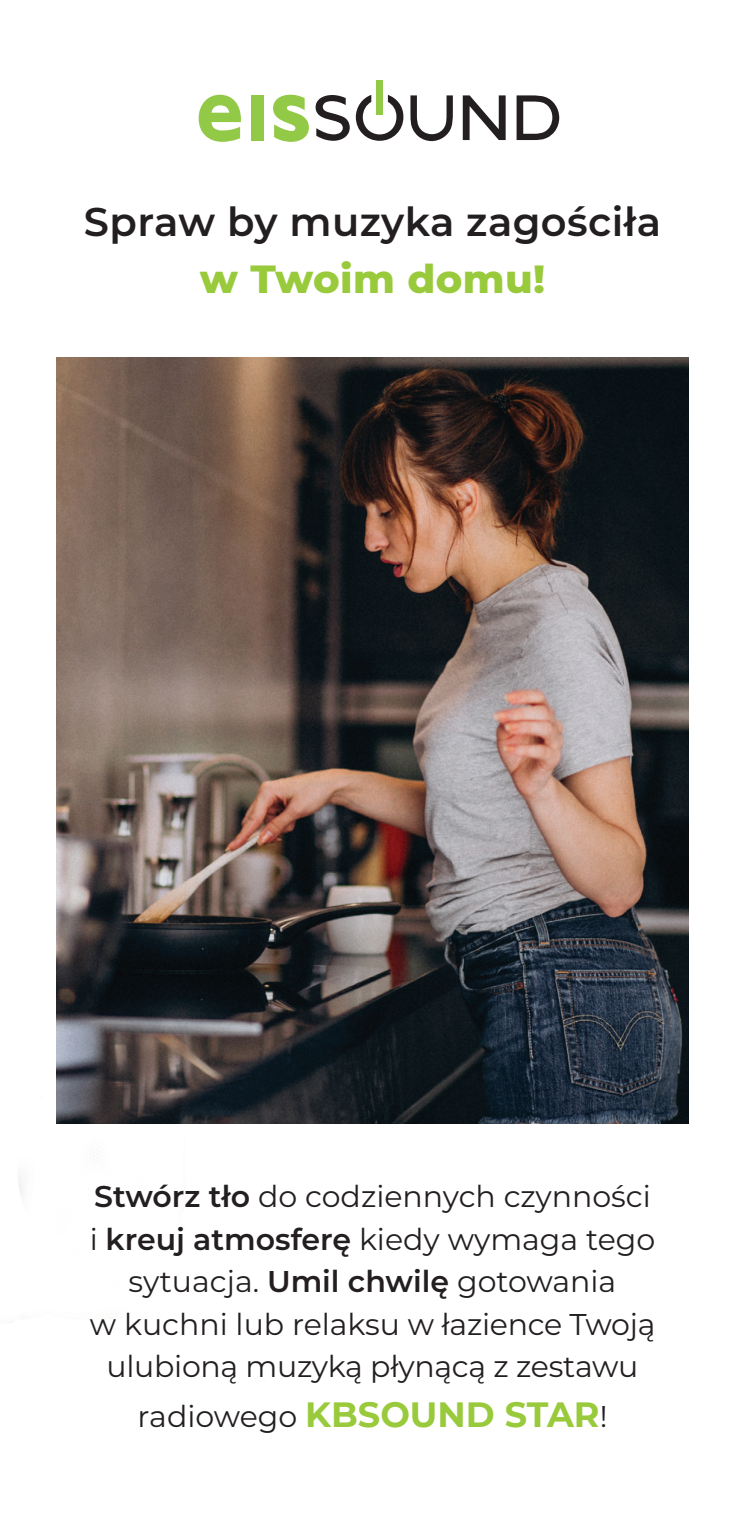
<style>
.page{position:relative;width:745px;height:1531px;background:#fff}
.page>*{position:absolute;margin:0;border:0;box-sizing:border-box;transform-origin:0 0}
.t1{font:600 40px "Montserrat";letter-spacing:.01em;color:#231f20}
.t2{font:800 40px "Montserrat";letter-spacing:.01em;color:#99ca3b}
.t3{font:700 35px "Montserrat";color:#99ca3b}
.t4{font:30px/42.5px "Montserrat";letter-spacing:-.01em;color:#231f20;text-align:center}
.s1{font-weight:600}
.s2{font-weight:400;font-size:30px;color:#231f20}
</style>
<div class="page">
<svg style="left:462px;top:95px;width:43px;height:45px"></svg>
<svg style="left:315px;top:95px;width:34px;height:46px"></svg>
<svg style="left:410px;top:95px;width:42px;height:46px"></svg>
<svg style="left:516px;top:95px;width:43px;height:45px"></svg>
<svg style="left:355px;top:95px;width:48px;height:46px"></svg>
<div style="left:376px;top:80px;width:7px;height:35px;background:#92c947"></div>
<svg style="left:198px;top:95px;width:43px;height:47px"></svg>
<div style="left:250px;top:96px;width:13px;height:45px;background:#92c947"></div>
<svg style="left:273px;top:95px;width:36px;height:47px"></svg>
<img style="left:57px;top:357px;width:630px;height:766px">
<h1 class="t1" style="left:84px;top:199px;width:578px">Spraw by muzyka zagościła</h1>
<h1 class="t2" style="left:199px;top:255px;width:347px">w Twoim domu!</h1>
<p class="t4" style="left:90px;top:1177px;width:567px"><span class="s1">Stwórz tło</span> do codziennych czynności i <span class="s1">kreuj atmosferę</span> kiedy wymaga tego sytuacja. <span class="s1">Umil chwilę</span> gotowania<br>w kuchni lub relaksu w łazience Twoją ulubioną muzyką płynącą z zestawu</p>
<p class="t3" style="left:137px;top:1393px;width:471px"><span class="s2">radiowego</span> KBSOUND STAR<span class="s2">!</span></p>
</div>
